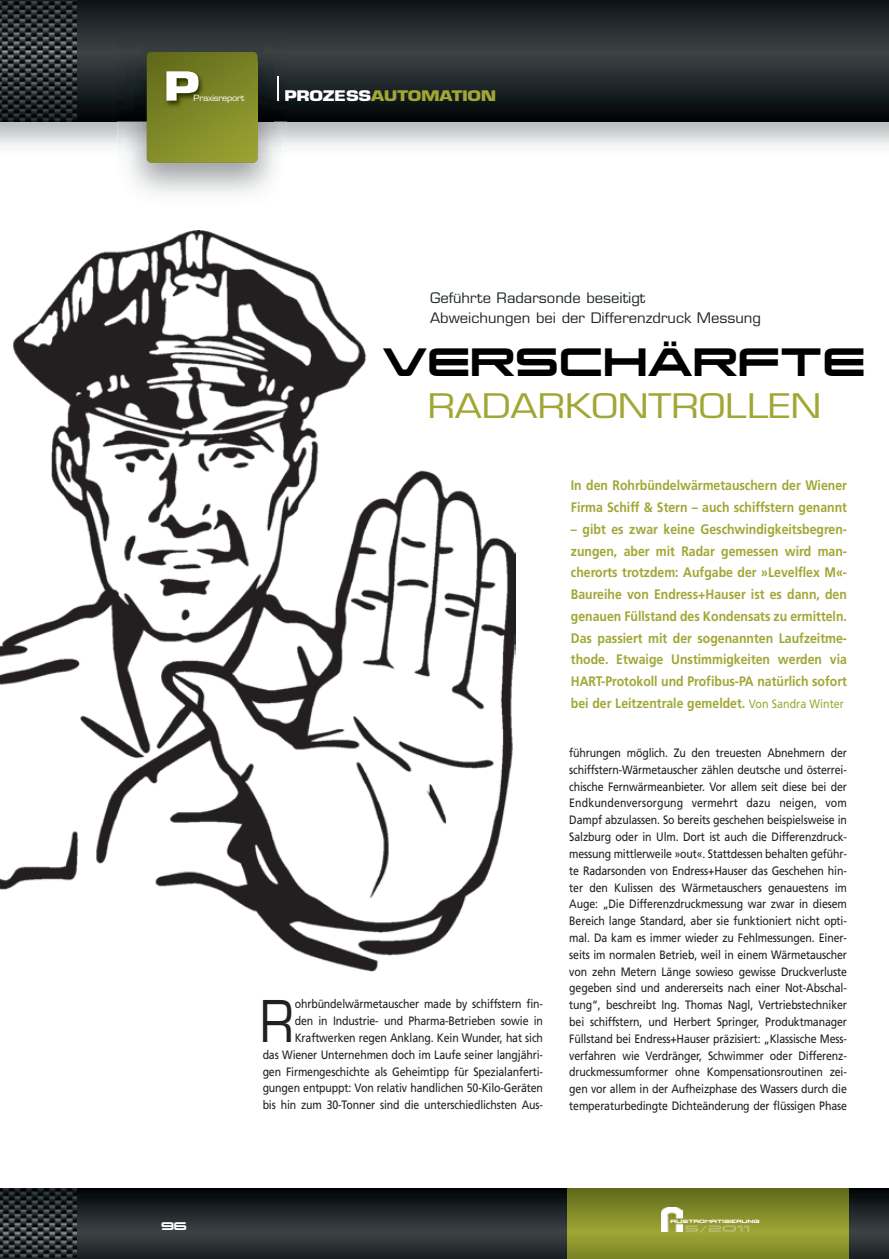
<style>
.page{position:relative;width:889px;height:1259px;background:#fff}
.page>*{position:absolute;margin:0;border:0;box-sizing:border-box;transform-origin:0 0}
.t1{font:56.1px "Eurostile";color:#231f20;scale:.87 1}
.t2{font:700 39px "Eurostile";color:#fff;scale:1.3 1}
.t3{font:34.5px "Korataki";letter-spacing:.025em;color:#000001}
.t4{font:33px "Eurostile";letter-spacing:-.005em;color:#a0a734;scale:1.2 1}
.t5{font:700 14.25px "Eurostile";letter-spacing:-.015em;color:#a0a734;scale:1.25 1}
.t6{font:14.1px/19.4px "Eurostile";color:#1f2629;scale:1.05 1}
.t7{font:700 13.8px/21.8px "Frutiger";color:#a0a734;scale:.89 1}
.t8{font:12.15px/16.8px "Frutiger";letter-spacing:-.015em;color:#231f20;text-align:right;scale:.87 1}
.t9{font:9.75px "Korataki";color:#fff;scale:1.05 1}
.t10{font:8.25px "Eurostile";letter-spacing:-.03em;color:#fff;scale:1.1 1}
.t11{font:4.05px "BOL Dfinger";letter-spacing:.045em;color:#fff;scale:1.26 1}
.s1{color:#fff}
.s2{font-weight:400;font-size:12.15px}
</style>
<div class="page">
<img style="left:0;top:230px;width:516px;height:741px">
<img style="left:0;top:121px;width:889px;height:25px">
<svg style="left:76px;top:0;width:813px;height:121px;background:#202729"></svg>
<img style="left:0;top:0;width:76px;height:121px">
<svg style="left:76px;top:1189px;width:813px;height:70px;background:#22292b"></svg>
<img style="left:0;top:1189px;width:76px;height:70px">
<svg style="left:568px;top:1189px;width:280px;height:70px;background:#838c29"></svg>
<img style="left:661px;top:1207px;width:21px;height:25px">
<img style="left:686px;top:1225px;width:63px;height:7px">
<img style="left:117px;top:35px;width:170px;height:159px">
<svg style="left:277px;top:76px;width:1px;height:25px"></svg>
<svg style="left:285px;top:90px;width:2px;height:11px"></svg>
<svg style="left:147px;top:52px;width:110px;height:111px;background:#818928"></svg>
<img style="left:153px;top:61px;width:120px;height:81px">
<h2 class="t2" style="left:164px;top:71px;width:29px">P</h2>
<p class="t10" style="left:194px;top:94px;width:48px">Praxisreport</p>
<p class="t5" style="left:284px;top:90px;width:171px"><span class="s1">PROZESS</span>AUTOMATION</p>
<p class="t6" style="left:430px;top:290px;width:317px">Geführte Radarsonde beseitigt<br>Abweichungen bei der Differenzdruck Messung</p>
<h3 class="t3" style="left:383px;top:348px;width:483px">VERSCHÄRFTE</h3>
<h3 class="t4" style="left:427px;top:393px;width:330px">RADARKONTROLLEN</h3>
<p class="t9" style="left:161px;top:1222px;width:26px">96</p>
<p class="t8" style="left:263px;top:997px;width:324px">ohrbündelwärmetauscher made by schiffstern fin-<br>den in Industrie- und Pharma-Betrieben sowie in Kraftwerken regen Anklang. Kein Wunder, hat sich<br>das Wiener Unternehmen doch im Laufe seiner langjähri&shy;gen Firmengeschichte als Geheimtipp für Spezialanferti&shy;gungen entpuppt: Von relativ handlichen 50-Kilo-Geräten bis hin zum 30-Tonner sind die unterschiedlichsten Aus-</p>
<h1 class="t1" style="left:260px;top:1000px;width:41px">R</h1>
<p class="t7" style="left:571px;top:476px;width:312px">In den Rohrbündelwärmetauschern der Wiener<br>Firma Schiff &amp; Stern – auch schiffstern genannt</p>
<p class="t7" style="left:571px;top:519px;width:312px;text-align:justify">– gibt es zwar keine Geschwindigkeitsbegren&shy;zungen, aber mit Radar gemessen wird man&shy;cherorts trotzdem: Aufgabe der »Levelflex M«- Baureihe von Endress+Hauser ist es dann, den genauen Füllstand des Kondensats zu ermitteln.<br>Das passiert mit der sogenannten Laufzeitme&shy;thode. Etwaige Unstimmigkeiten werden via HART-Protokoll und Profibus-PA natürlich sofort bei der Leitzentrale gemeldet. <span class="s2">Von Sandra Winter</span></p>
<p class="t8" style="left:569px;top:745px;width:321px;text-align:justify">führungen möglich. Zu den treuesten Abnehmern der schiffstern-Wärmetauscher zählen deutsche und österrei&shy;chische Fernwärmeanbieter. Vor allem seit diese bei der Endkundenversorgung vermehrt dazu neigen, vom Dampf abzulassen. So bereits geschehen beispielsweise in Salzburg oder in Ulm. Dort ist auch die Differenzdruck&shy;messung mittlerweile »out«. Stattdessen behalten geführ&shy;te Radarsonden von Endress+Hauser das Geschehen hin&shy;ter den Kulissen des Wärmetauschers genauestens im Auge: „Die Differenzdruckmessung war zwar in diesem Bereich lange Standard, aber sie funktioniert nicht opti&shy;mal. Da kam es immer wieder zu Fehlmessungen. Einer&shy;seits im normalen Betrieb, weil in einem Wärmetauscher von zehn Metern Länge sowieso gewisse Druckverluste gegeben sind und andererseits nach einer Not-Abschal&shy;tung“, beschreibt Ing. Thomas Nagl, Vertriebstechniker bei schiffstern, und Herbert Springer, Produktmanager Füllstand bei Endress+Hauser präzisiert: „Klassische Mess&shy;verfahren wie Verdränger, Schwimmer oder Differenz&shy;druckmessumformer ohne Kompensationsroutinen zei&shy;gen vor allem in der Aufheizphase des Wassers durch die temperaturbedingte Dichteänderung der flüssigen Phase</p>
<p class="t11" style="left:670px;top:1219px;width:72px">AUSTROMATISIERUNG</p>
</div>
